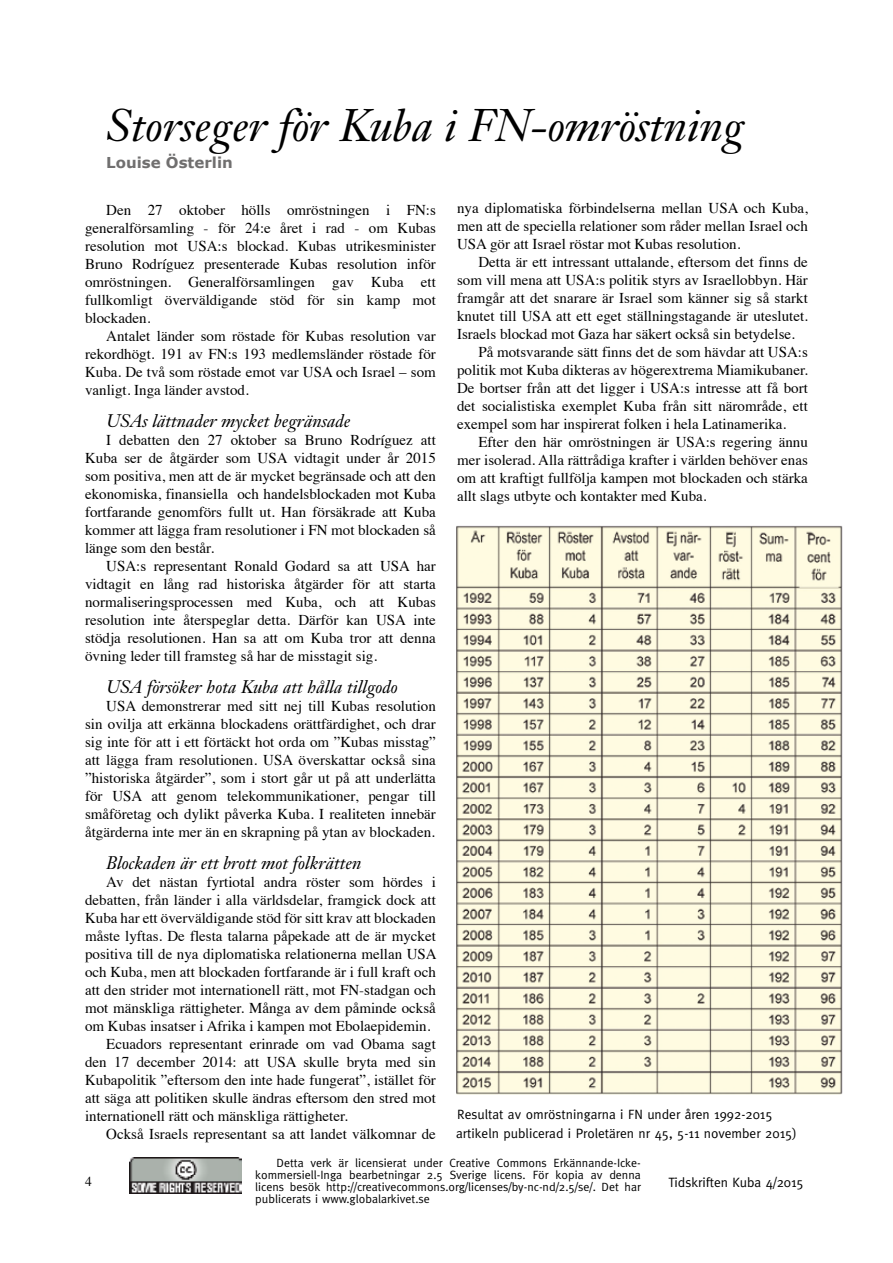
<style>
.page{position:relative;width:893px;height:1263px;background:#fff}
.page>*{position:absolute;margin:0;border:0;box-sizing:border-box;transform-origin:0 0}
.t1{font:italic 45px "Janson Text";color:#000}
.t2{font:italic 18px "Janson Text";color:#000}
.t3{font:15px/18px "Times";color:#000;text-align:justify}
.t4{font:700 15px "Verdana";color:#706f6f}
.t5{font:13.5px/18.8px "Meta";color:#000}
.t6{font:13.5px "Times";color:#000}
.t7{font:12px/12px "Meta";color:#000;text-align:justify}
</style>
<div class="page">
<img style="left:129px;top:1158px;width:113px;height:36px">
<img style="left:456px;top:525px;width:387px;height:570px">
<h1 class="t1" style="left:106px;top:98px;width:639px">Storseger för Kuba i FN-omröstning</h1>
<p class="t4" style="left:106px;top:153px;width:128px">Louise Österlin</p>
<p class="t3" style="left:85px;top:199px;width:352px;text-indent:21px">Den 27 oktober hölls omröstningen i FN:s generalförsamling - för 24:e året i rad - om Kubas resolution mot USA:s blockad. Kubas utrikesminister Bruno Rodríguez presenterade Kubas resolution inför omröstningen. Generalförsamlingen gav Kuba ett fullkomligt överväldigande stöd för sin kamp mot blockaden.</p>
<p class="t3" style="left:85px;top:325px;width:352px;text-indent:21px">Antalet länder som röstade för Kubas resolution var rekordhögt. 191 av FN:s 193 medlemsländer röstade för Kuba. De två som röstade emot var USA och Israel – som vanligt. Inga länder avstod.</p>
<p class="t2" style="left:106px;top:409px;width:246px">USAs lättnader mycket begränsade</p>
<p class="t3" style="left:85px;top:429px;width:352px;text-indent:21px">I debatten den 27 oktober sa Bruno Rodríguez att Kuba ser de åtgärder som USA vidtagit under år 2015 som positiva, men att de är mycket begränsade och att den ekonomiska, finansiella och handelsblockaden mot Kuba fortfarande genomförs fullt ut. Han försäkrade att Kuba kommer att lägga fram resolutioner i FN mot blockaden så länge som den består.</p>
<p class="t3" style="left:85px;top:555px;width:352px;text-indent:21px">USA:s representant Ronald Godard sa att USA har vidtagit en lång rad historiska åtgärder för att starta normaliseringsprocessen med Kuba, och att Kubas resolution inte återspeglar detta. Därför kan USA inte stödja resolutionen. Han sa att om Kuba tror att denna övning leder till framsteg så har de misstagit sig.</p>
<p class="t2" style="left:106px;top:676px;width:293px">USA försöker hota Kuba att hålla tillgodo</p>
<p class="t3" style="left:85px;top:696px;width:352px;text-indent:21px">USA demonstrerar med sitt nej till Kubas resolution sin ovilja att erkänna blockadens orättfärdighet, och drar sig inte för att i ett förtäckt hot orda om ”Kubas misstag” att lägga fram resolutionen. USA överskattar också sina ”historiska åtgärder”, som i stort går ut på att underlätta för USA att genom telekommunikationer, pengar till småföretag och dylikt påverka Kuba. I realiteten innebär åtgärderna inte mer än en skrapning på ytan av blockaden.</p>
<p class="t2" style="left:106px;top:852px;width:257px">Blockaden är ett brott mot folkrätten</p>
<p class="t3" style="left:106px;top:872px;width:331px">Av det nästan fyrtiotal andra röster som hördes i</p>
<p class="t3" style="left:85px;top:890px;width:352px">debatten, från länder i alla världsdelar, framgick dock att</p>
<p class="t3" style="left:85px;top:908px;width:352px">Kuba har ett överväldigande stöd för sitt krav att blockaden</p>
<p class="t3" style="left:85px;top:926px;width:352px">måste lyftas. De flesta talarna påpekade att de är mycket</p>
<p class="t3" style="left:85px;top:944px;width:353px">positiva till de nya diplomatiska relationerna mellan USA</p>
<p class="t3" style="left:85px;top:962px;width:352px">och Kuba, men att blockaden fortfarande är i full kraft och</p>
<p class="t3" style="left:85px;top:980px;width:352px">att den strider mot internationell rätt, mot FN-stadgan och</p>
<p class="t3" style="left:85px;top:998px;width:352px">mot mänskliga rättigheter. Många av dem påminde också</p>
<p class="t3" style="left:85px;top:1016px;width:347px">om Kubas insatser i Afrika i kampen mot Ebolaepidemin.</p>
<p class="t3" style="left:106px;top:1034px;width:331px">Ecuadors representant erinrade om vad Obama sagt</p>
<p class="t3" style="left:85px;top:1052px;width:352px">den 17 december 2014: att USA skulle bryta med sin</p>
<p class="t3" style="left:85px;top:1070px;width:352px">Kubapolitik ”eftersom den inte hade fungerat”, istället för</p>
<p class="t3" style="left:85px;top:1088px;width:352px">att säga att politiken skulle ändras eftersom den stred mot</p>
<p class="t3" style="left:85px;top:1106px;width:264px">internationell rätt och mänskliga rättigheter.</p>
<p class="t3" style="left:106px;top:1124px;width:331px">Också Israels representant sa att landet välkomnar de</p>
<p class="t3" style="left:457px;top:198px;width:352px">nya diplomatiska förbindelserna mellan USA och Kuba, men att de speciella relationer som råder mellan Israel och USA gör att Israel röstar mot Kubas resolution.</p>
<p class="t3" style="left:478px;top:252px;width:331px">Detta är ett intressant uttalande, eftersom det finns de</p>
<p class="t3" style="left:457px;top:270px;width:352px">som vill mena att USA:s politik styrs av Israellobbyn. Här</p>
<p class="t3" style="left:457px;top:288px;width:352px">framgår att det snarare är Israel som känner sig så starkt</p>
<p class="t3" style="left:457px;top:306px;width:352px">knutet till USA att ett eget ställningstagande är uteslutet.</p>
<p class="t3" style="left:457px;top:324px;width:339px">Israels blockad mot Gaza har säkert också sin betydelse.</p>
<p class="t3" style="left:478px;top:342px;width:331px">På motsvarande sätt finns det de som hävdar att USA:s</p>
<p class="t3" style="left:457px;top:360px;width:352px">politik mot Kuba dikteras av högerextrema Miamikubaner.</p>
<p class="t3" style="left:457px;top:378px;width:352px">De bortser från att det ligger i USA:s intresse att få bort</p>
<p class="t3" style="left:457px;top:396px;width:352px">det socialistiska exemplet Kuba från sitt närområde, ett</p>
<p class="t3" style="left:457px;top:414px;width:331px">exempel som har inspirerat folken i hela Latinamerika.</p>
<p class="t3" style="left:478px;top:432px;width:331px">Efter den här omröstningen är USA:s regering ännu</p>
<p class="t3" style="left:457px;top:450px;width:352px">mer isolerad. Alla rättrådiga krafter i världen behöver enas</p>
<p class="t3" style="left:457px;top:468px;width:352px">om att kraftigt fullfölja kampen mot blockaden och stärka</p>
<p class="t3" style="left:457px;top:486px;width:251px">allt slags utbyte och kontakter med Kuba.</p>
<p class="t5" style="left:456px;top:1104px;width:342px">Resultat av omröstningarna i FN under åren 1992-2015 artikeln publicerad i Proletären nr 45, 5-11 november 2015)</p>
<p class="t7" style="left:255px;top:1157px;width:387px;text-indent:21px">Detta verk är licensierat under Creative Commons Erkännande-Icke&shy;kommersiell-Inga bearbetningar 2.5 Sverige licens. För kopia av denna licens besök http://creativecommons.org/licenses/by-nc-nd/2.5/se/. Det har publicerats i www.globalarkivet.se</p>
<p class="t6" style="left:85px;top:1169px;width:8px">4</p>
<p class="t5" style="left:668px;top:1173px;width:137px">Tidskriften Kuba 4/2015</p>
</div>
